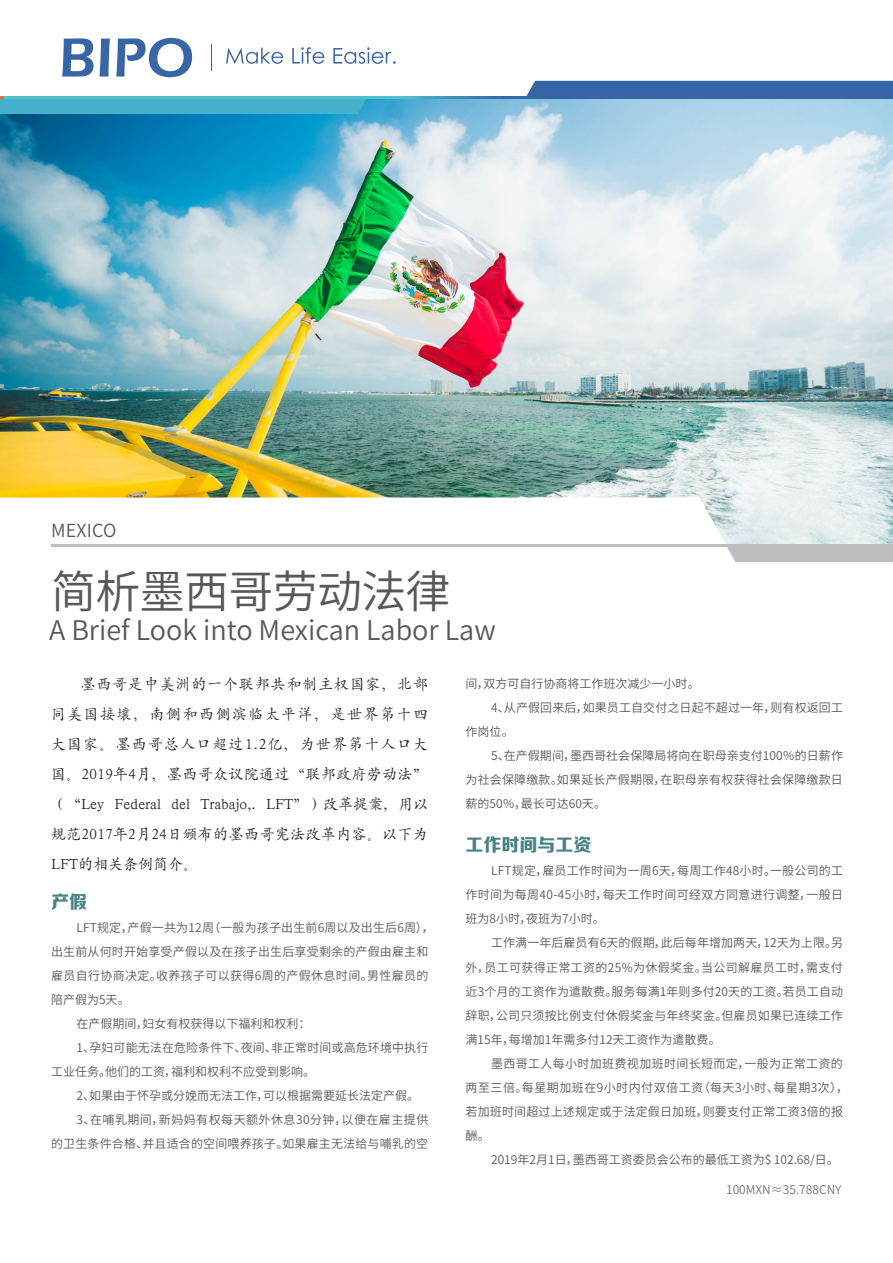
<style>
.page{position:relative;width:893px;height:1263px;background:#fff}
.page>*{position:absolute;margin:0;border:0;box-sizing:border-box;transform-origin:0 0}
.Headline{font:45px "Source Han Sans CN";letter-spacing:-.015em;color:#57585a}
.t1{font:27px "Source Han Sans CN";color:#57585a}
.Copy{font:18px "FZZDHJW GB1 0";color:#488283}
.Country{font:18px "Source Han Sans CN";letter-spacing:.01em;color:#57585a}
.t2{font:15px/30px "SIL Kai Reg Jian";letter-spacing:.025em;color:#231f20;text-align:justify}
.t3{font:12px/24px "Source Han Sans CN";letter-spacing:.015em;color:#57585a}
.t4{font:12px "Source Han Sans CN";color:#737373}
</style>
<div class="page">
<img style="left:0;top:98px;width:893px;height:446px">
<svg style="left:0;top:497px;width:741px;height:66px"></svg>
<div style="left:726px;top:547px;width:167px;height:15px;background:#bcbdc0"></div>
<hr style="left:51px;top:544px;width:842px;height:3px;background:#bcbdc0">
<svg style="left:0;top:98px;width:367px;height:16px;background:#44b2cc"></svg>
<div style="left:526px;top:81px;width:367px;height:15px;background:#3664a6"></div>
<svg style="left:0;top:96px;width:893px;height:2px;background:#4592b8"></svg>
<svg style="left:62px;top:38px;width:48px;height:39px"></svg>
<svg style="left:116px;top:38px;width:76px;height:39px"></svg>
<svg style="left:226px;top:48px;width:57px;height:16px"></svg>
<svg style="left:292px;top:47px;width:32px;height:17px"></svg>
<svg style="left:333px;top:47px;width:63px;height:17px"></svg>
<svg style="left:211px;top:44px;width:1px;height:27px"></svg>
<p class="Country" style="left:51px;top:520px;width:67px">MEXICO</p>
<p class="Headline" style="left:51px;top:566px;width:401px">简析墨西哥劳动法律</p>
<p class="t1" style="left:49px;top:615px;width:448px">A Brief Look into Mexican Labor Law</p>
<p class="t3" style="left:466px;top:672px;width:236px">间，双方可自行协商将工作班次减少一小时。</p>
<p class="t3" style="left:466px;top:696px;width:379px;text-indent:26px">4、从产假回来后，如果员工自交付之日起不超过一年，则有权返回工作岗位。</p>
<p class="t3" style="left:466px;top:744px;width:379px;text-align:justify;text-indent:26px">5、在产假期间，墨西哥社会保障局将向在职母亲支付100％的日薪作为社会保障缴款。如果延长产假期限，在职母亲有权获得社会保障缴款日薪的50％，最长可达60天。</p>
<p class="Copy" style="left:466px;top:835px;width:127px">工作时间与工资</p>
<p class="t3" style="left:466px;top:859px;width:379px;text-align:justify;text-indent:26px">LFT规定，雇员工作时间为一周6天，每周工作48小时。一般公司的工作时间为每周40-45小时，每天工作时间可经双方同意进行调整，一般日班为8小时，夜班为7小时。</p>
<p class="t3" style="left:466px;top:931px;width:379px;text-align:justify;text-indent:26px">工作满一年后雇员有6天的假期，此后每年增加两天，12天为上限。另外，员工可获得正常工资的25%为休假奖金。当公司解雇员工时，需支付近3个月的工资作为遣散费。服务每满1年则多付20天的工资。若员工自动辞职，公司只须按比例支付休假奖金与年终奖金。但雇员如果已连续工作满15年，每增加1年需多付12天工资作为遣散费。</p>
<p class="t3" style="left:466px;top:1051px;width:384px;text-indent:26px">墨西哥工人每小时加班费视加班时间长短而定，一般为正常工资的两至三倍。每星期加班在9小时内付双倍工资（每天3小时、每星期3次），若加班时间超过上述规定或于法定假日加班，则要支付正常工资3倍的报酬。</p>
<p class="t3" style="left:491px;top:1147px;width:349px">2019年2月1日，墨西哥工资委员会公布的最低工资为$ 102.68/日。</p>
<p class="t4" style="left:726px;top:1182px;width:117px">100MXN≈35.788CNY</p>
<p class="t2" style="left:51px;top:667px;width:379px;text-indent:30px">墨西哥是中美洲的一个联邦共和制主权国家，北部同美国接壤，南侧和西侧滨临太平洋，是世界第十四大国家。墨西哥总人口超过1.2亿，为世界第十人口大国。2019年4月，墨西哥众议院通过“联邦政府劳动法”（“Ley Federal del Trabajo,. LFT”）改革提案，用以规范2017年2月24日颁布的墨西哥宪法改革内容。以下为LFT的相关条例简介。</p>
<p class="Copy" style="left:51px;top:892px;width:37px">产假</p>
<p class="t3" style="left:51px;top:916px;width:384px;text-indent:26px">LFT规定，产假一共为12周（一般为孩子出生前6周以及出生后6周），出生前从何时开始享受产假以及在孩子出生后享受剩余的产假由雇主和雇员自行协商决定。收养孩子可以获得6周的产假休息时间。男性雇员的陪产假为5天。</p>
<p class="t3" style="left:77px;top:1012px;width:236px">在产假期间，妇女有权获得以下福利和权利：</p>
<p class="t3" style="left:51px;top:1036px;width:379px;text-indent:26px">1、孕妇可能无法在危险条件下、夜间、非正常时间或高危环境中执行工业任务。他们的工资，福利和权利不应受到影响。</p>
<p class="t3" style="left:77px;top:1084px;width:344px">2、如果由于怀孕或分娩而无法工作，可以根据需要延长法定产假。</p>
<p class="t3" style="left:51px;top:1108px;width:379px;text-align:right">3、在哺乳期间，新妈妈有权每天额外休息30分钟，以便在雇主提供<br>的卫生条件合格、并且适合的空间喂养孩子。如果雇主无法给与哺乳的空</p>
</div>
